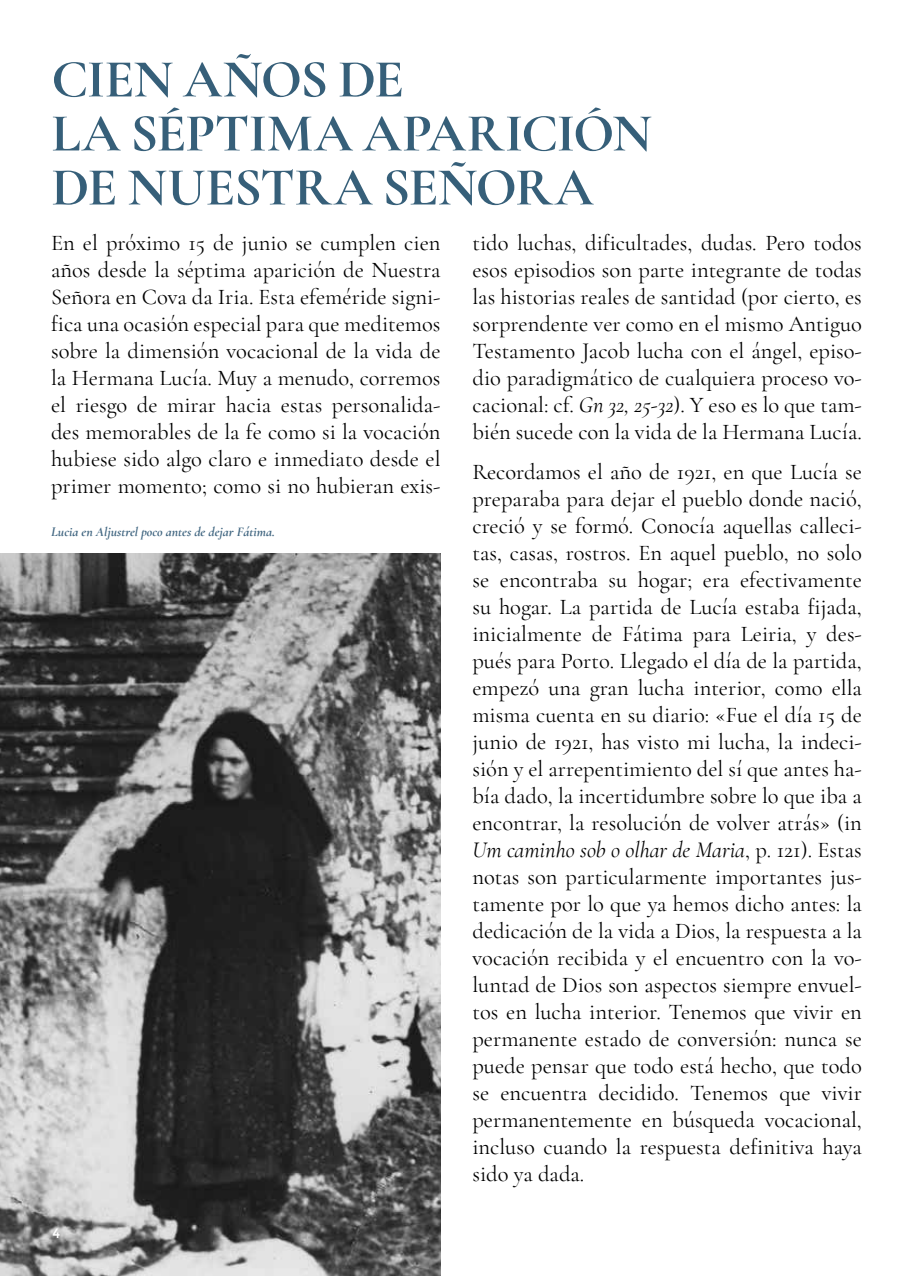
<style>
.page{position:relative;width:913px;height:1276px;background:#fff}
.page>*{position:absolute;margin:0;border:0;box-sizing:border-box;transform-origin:0 0}
.t1{font:700 54px/54px "Cormorant Garamond";letter-spacing:-.015em;color:#365f79}
.t2{font:22.5px/27px "Cormorant Garamond";color:#000;text-align:justify}
.t3{font:italic 700 13.5px "Cormorant Garamond";color:#416681}
.t4{font:13.5px "Montserrat";color:#fff}
.s1{font-style:italic}
</style>
<div class="page">
<img style="left:0;top:553px;width:440px;height:723px">
<h1 class="t1" style="left:51px;top:52px;width:601px">CIEN AÑOS DE<br>LA SÉPTIMA APARICIÓN<br>DE NUESTRA SEÑORA</h1>
<p class="t2" style="left:51px;top:229px;width:391px">En el próximo 15 de junio se cumplen cien años desde la séptima aparición de Nuestra Señora en Cova da Iria. Esta efeméride signi&shy;fica una ocasión especial para que meditemos sobre la dimensión vocacional de la vida de la Hermana Lucía. Muy a menudo, corremos el riesgo de mirar hacia estas personalida&shy;des memorables de la fe como si la vocación hubiese sido algo claro e inmediato desde el primer momento; como si no hubieran exis-</p>
<p class="t2" style="left:472px;top:229px;width:391px">tido luchas, dificultades, dudas. Pero todos esos episodios son parte integrante de todas las historias reales de santidad (por cierto, es sorprendente ver como en el mismo Antiguo Testamento Jacob lucha con el ángel, episo&shy;dio paradigmático de cualquiera proceso vo&shy;cacional: cf. <span class="s1">Gn 32, 25-32</span>). Y eso es lo que tam&shy;bién sucede con la vida de la Hermana Lucía.</p>
<p class="t2" style="left:472px;top:458px;width:391px">Recordamos el año de 1921, en que Lucía se preparaba para dejar el pueblo donde nació, creció y se formó. Conocía aquellas calleci&shy;tas, casas, rostros. En aquel pueblo, no solo se encontraba su hogar; era efectivamente su hogar. La partida de Lucía estaba fijada, inicialmente de Fátima para Leiria, y des&shy;pués para Porto. Llegado el día de la partida, empezó una gran lucha interior, como ella misma cuenta en su diario: «Fue el día 15 de junio de 1921, has visto mi lucha, la indeci&shy;sión y el arrepentimiento del sí que antes ha&shy;bía dado, la incertidumbre sobre lo que iba a encontrar, la resolución de volver atrás» (in <span class="s1">Um caminho sob o olhar de Maria</span>, p. 121). Estas notas son particularmente importantes jus&shy;tamente por lo que ya hemos dicho antes: la dedicación de la vida a Dios, la respuesta a la vocación recibida y el encuentro con la vo&shy;luntad de Dios son aspectos siempre envuel&shy;tos en lucha interior. Tenemos que vivir en permanente estado de conversión: nunca se puede pensar que todo está hecho, que todo se encuentra decidido. Tenemos que vivir permanentemente en búsqueda vocacional, incluso cuando la respuesta definitiva haya sido ya dada.</p>
<p class="t3" style="left:51px;top:523px;width:225px">Lucia en Aljustrel poco antes de dejar Fátima.</p>
<p class="t4" style="left:53px;top:1225px;width:9px">4</p>
</div>
